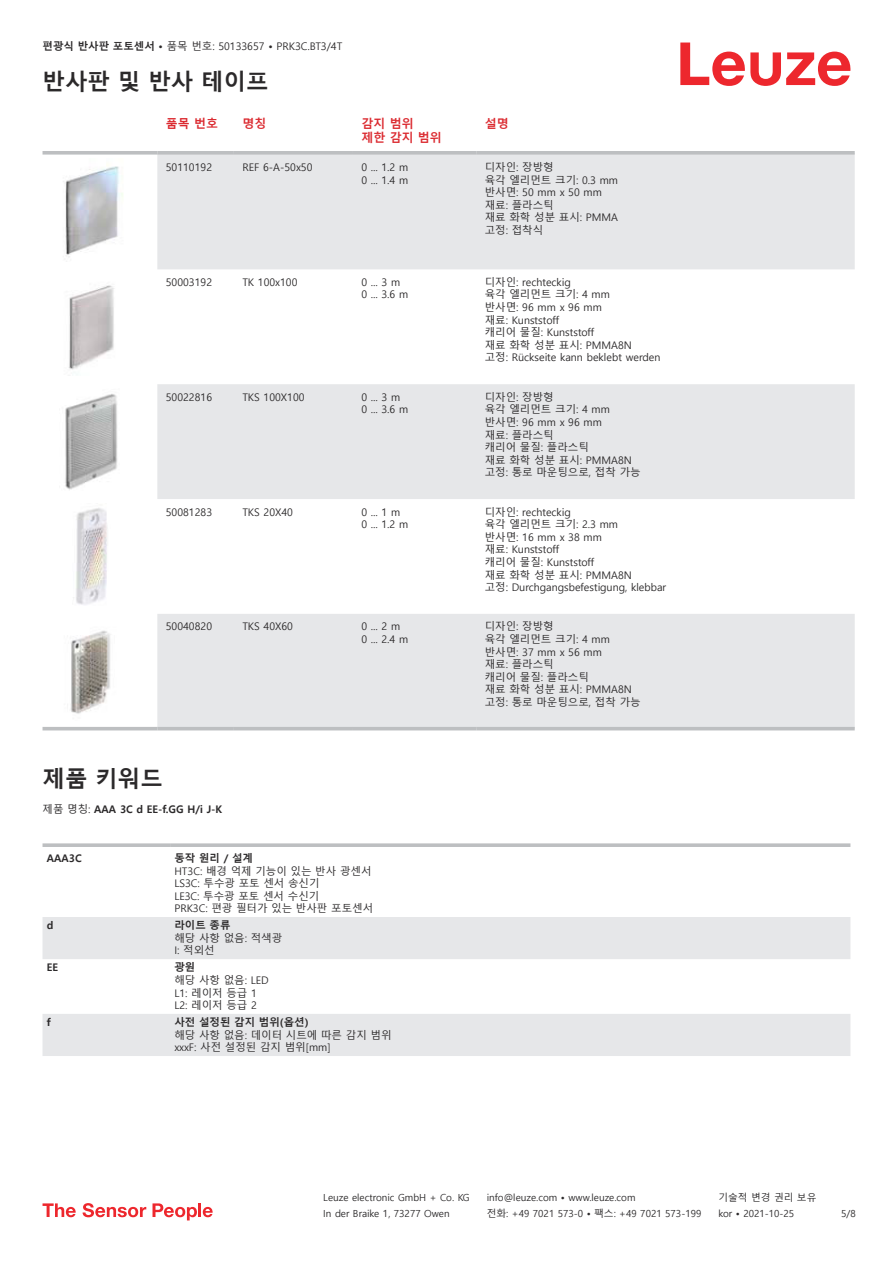
<style>
.page{position:relative;width:893px;height:1263px;background:#fff}
.page>*{position:absolute;margin:0;border:0;box-sizing:border-box;transform-origin:0 0}
.t1{font:700 22.5px "Malgun Gothic";color:#2b292a}
.t2{font:700 12px/14.4px "Malgun Gothic";color:#db2a30}
.t3{font:10.5px/12.6px "Malgun Gothic";color:#2b292a}
.t4{font:700 10.5px "Malgun Gothic";color:#2b292a}
.t5{font:9.75px "Malgun Gothic";color:#2b292a}
.s1{font-weight:700}
.s2{font-weight:400}
</style>
<div class="page">
<svg style="left:680px;top:43px;width:170px;height:43px"></svg>
<svg style="left:157px;top:155px;width:698px;height:572px;fill:#e6e7e9"></svg>
<svg style="left:43px;top:151px;width:114px;height:4px"></svg>
<svg style="left:157px;top:151px;width:77px;height:4px"></svg>
<svg style="left:234px;top:151px;width:119px;height:4px"></svg>
<svg style="left:353px;top:151px;width:123px;height:4px"></svg>
<svg style="left:476px;top:151px;width:379px;height:4px;background:#c1c3c5"></svg>
<hr style="left:43px;top:727px;width:114px;height:3px;background:#bdbfc1">
<hr style="left:157px;top:727px;width:77px;height:3px;background:#bdbfc1">
<hr style="left:234px;top:727px;width:119px;height:3px;background:#bdbfc1">
<hr style="left:353px;top:727px;width:123px;height:3px;background:#bdbfc1">
<hr style="left:476px;top:727px;width:379px;height:3px;background:#bdbfc1">
<img style="left:63px;top:165px;width:60px;height:92px">
<img style="left:69px;top:285px;width:45px;height:85px">
<img style="left:65px;top:394px;width:53px;height:96px">
<img style="left:73px;top:508px;width:34px;height:97px">
<img style="left:70px;top:630px;width:41px;height:84px">
<svg style="left:43px;top:917px;width:807px;height:139px;fill:#e6e7e9"></svg>
<svg style="left:43px;top:843px;width:127px;height:4px"></svg>
<svg style="left:170px;top:843px;width:680px;height:4px;background:#c3c5c7"></svg>
<svg style="left:43px;top:1203px;width:33px;height:14px"></svg>
<svg style="left:83px;top:1203px;width:63px;height:14px"></svg>
<svg style="left:153px;top:1203px;width:44px;height:17px"></svg>
<hr style="left:198px;top:1203px;width:3px;height:14px;background:#ed272d">
<svg style="left:203px;top:1207px;width:10px;height:10px"></svg>
<p class="t3" style="left:43px;top:40px;width:301px"><span class="s1">편광식 반사판 포토센서 •</span> 품목 번호: 50133657 <span class="s1">•</span> PRK3C.BT3/4T</p>
<h1 class="t1" style="left:43px;top:69px;width:228px">반사판 및 반사 테이프</h1>
<p class="t2" style="left:166px;top:116px;width:54px">품목 번호</p>
<p class="t2" style="left:242px;top:116px;width:25px">명칭</p>
<p class="t2" style="left:361px;top:116px;width:82px">감지 범위<br>제한 감지 범위</p>
<p class="t2" style="left:485px;top:116px;width:25px">설명</p>
<p class="t3" style="left:166px;top:161px;width:48px">50110192</p>
<p class="t3" style="left:242px;top:161px;width:72px">REF 6-A-50x50</p>
<p class="t3" style="left:361px;top:161px;width:48px">0 ... 1.2 m<br>0 ... 1.4 m</p>
<p class="t3" style="left:485px;top:161px;width:135px">디자인: 장방형<br>육각 엘리먼트 크기: 0.3 mm 반사면: 50 mm x 50 mm 재료: 플라스틱<br>재료 화학 성분 표시: PMMA 고정: 접착식</p>
<p class="t3" style="left:166px;top:276px;width:48px">50003192</p>
<p class="t3" style="left:242px;top:276px;width:57px">TK 100x100</p>
<p class="t3" style="left:361px;top:276px;width:48px">0 ... 3 m<br>0 ... 3.6 m</p>
<p class="t3" style="left:485px;top:276px;width:177px">디자인: rechteckig<br>육각 엘리먼트 크기: 4 mm<br>반사면: 96 mm x 96 mm<br>재료: Kunststoff<br>캐리어 물질: Kunststoff<br>재료 화학 성분 표시: PMMA8N<br>고정: Rückseite kann beklebt werden</p>
<p class="t3" style="left:166px;top:391px;width:48px">50022816</p>
<p class="t3" style="left:242px;top:391px;width:64px">TKS 100X100</p>
<p class="t3" style="left:361px;top:391px;width:48px">0 ... 3 m<br>0 ... 3.6 m</p>
<p class="t3" style="left:485px;top:391px;width:157px">디자인: 장방형<br>육각 엘리먼트 크기: 4 mm 반사면: 96 mm x 96 mm<br>재료: 플라스틱<br>캐리어 물질: 플라스틱<br>재료 화학 성분 표시: PMMA8N 고정: 통로 마운팅으로, 접착 가능</p>
<p class="t3" style="left:166px;top:506px;width:48px">50081283</p>
<p class="t3" style="left:242px;top:506px;width:52px">TKS 20X40</p>
<p class="t3" style="left:361px;top:506px;width:48px">0 ... 1 m<br>0 ... 1.2 m</p>
<p class="t3" style="left:485px;top:506px;width:183px">디자인: rechteckig<br>육각 엘리먼트 크기: 2.3 mm<br>반사면: 16 mm x 38 mm<br>재료: Kunststoff<br>캐리어 물질: Kunststoff<br>재료 화학 성분 표시: PMMA8N<br>고정: Durchgangsbefestigung, klebbar</p>
<p class="t3" style="left:166px;top:620px;width:48px">50040820</p>
<p class="t3" style="left:242px;top:620px;width:52px">TKS 40X60</p>
<p class="t3" style="left:361px;top:620px;width:48px">0 ... 2 m<br>0 ... 2.4 m</p>
<p class="t3" style="left:485px;top:620px;width:157px">디자인: 장방형<br>육각 엘리먼트 크기: 4 mm 반사면: 37 mm x 56 mm<br>재료: 플라스틱<br>캐리어 물질: 플라스틱<br>재료 화학 성분 표시: PMMA8N 고정: 통로 마운팅으로, 접착 가능</p>
<h1 class="t1" style="left:43px;top:766px;width:122px">제품 키워드</h1>
<p class="t4" style="left:43px;top:803px;width:181px"><span class="s2">제품 명칭:</span> AAA 3C d EE-f.GG H/i J-K</p>
<p class="t4" style="left:47px;top:852px;width:36px">AAA3C</p>
<p class="t4" style="left:174px;top:852px;width:80px">동작 원리 / 설계</p>
<p class="t3" style="left:174px;top:865px;width:200px">HT3C: 배경 억제 기능이 있는 반사 광센서<br>LS3C: 투수광 포토 센서 송신기<br>LE3C: 투수광 포토 센서 수신기<br>PRK3C: 편광 필터가 있는 반사판 포토센서</p>
<p class="t4" style="left:47px;top:919px;width:8px">d</p>
<p class="t4" style="left:174px;top:919px;width:58px">라이트 종류</p>
<p class="t3" style="left:174px;top:932px;width:109px">해당 사항 없음: 적색광<br>I: 적외선</p>
<p class="t4" style="left:47px;top:961px;width:13px">EE</p>
<p class="t4" style="left:174px;top:961px;width:22px">광원</p>
<p class="t3" style="left:174px;top:974px;width:96px">해당 사항 없음: LED<br>L1: 레이저 등급 1<br>L2: 레이저 등급 2</p>
<p class="t4" style="left:47px;top:1016px;width:5px">f</p>
<p class="t4" style="left:174px;top:1016px;width:136px">사전 설정된 감지 범위(옵션)</p>
<p class="t3" style="left:174px;top:1029px;width:219px">해당 사항 없음: 데이터 시트에 따른 감지 범위 xxxF: 사전 설정된 감지 범위[mm]</p>
<p class="t5" style="left:323px;top:1192px;width:148px">Leuze electronic GmbH + Co. KG</p>
<p class="t5" style="left:487px;top:1192px;width:150px">info@leuze.com • www.leuze.com</p>
<p class="t5" style="left:718px;top:1192px;width:100px">기술적 변경 권리 보유</p>
<p class="t5" style="left:323px;top:1208px;width:128px">In der Braike 1, 73277 Owen</p>
<p class="t5" style="left:487px;top:1208px;width:216px">전화: +49 7021 573-0 • 팩스: +49 7021 573-199</p>
<p class="t5" style="left:718px;top:1208px;width:77px">kor • 2021-10-25</p>
<p class="t5" style="left:841px;top:1208px;width:16px">5 /8</p>
</div>
